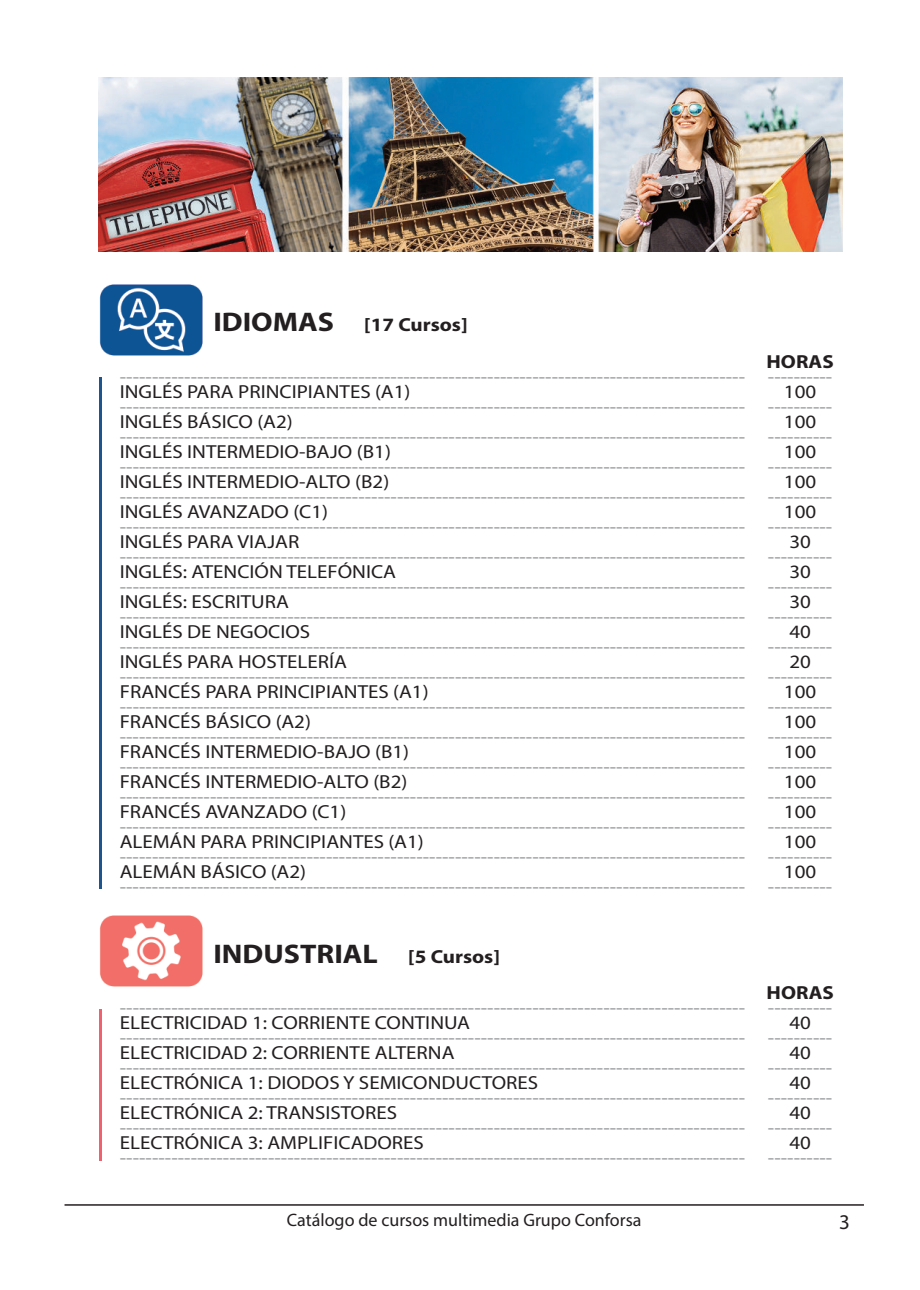
<style>
.page{position:relative;width:920px;height:1290px;background:#fff}
.page>*{position:absolute;margin:0;border:0;box-sizing:border-box;transform-origin:0 0}
.t1{font:700 27px "Myriad Pro";color:#231f20;scale:1.11 1}
.t2{font:21px "Myriad Pro";color:#231f20}
.t3{font:18.9px "Myriad Pro";color:#939598;scale:1.11 1}
.t4{font:18.9px "Myriad Pro";color:#231f20;scale:1.11 1}
.t5{font:700 18.9px "Myriad Pro";color:#231f20;scale:1.11 1}
.t6{font:18px "Myriad Pro";color:#231f20}
.s1{font-size:27px}
.s2{font-size:18.9px}
</style>
<div class="page">
<img style="left:99px;top:284px;width:104px;height:72px">
<hr style="left:99px;top:377px;width:3px;height:511px;background:#1e5591">
<hr style="left:65px;top:1204px;width:799px;height:2px;background:#231f20">
<img style="left:100px;top:915px;width:103px;height:72px">
<hr style="left:99px;top:1009px;width:3px;height:151px;background:#f06170">
<img style="left:99px;top:77px;width:743px;height:175px">
<p class="t5" style="left:213px;top:315px;width:231px"><span class="s1">IDIOMAS</span> [17 Cursos]</p>
<p class="t3" style="left:120px;top:367px;width:565px">-------------------------------------------------------------------------------------------------</p>
<p class="t4" style="left:120px;top:382px;width:263px">INGLÉS PARA PRINCIPIANTES (A1)</p>
<p class="t3" style="left:120px;top:397px;width:565px">-------------------------------------------------------------------------------------------------</p>
<p class="t4" style="left:120px;top:412px;width:157px">INGLÉS BÁSICO (A2)</p>
<p class="t3" style="left:120px;top:427px;width:565px">-------------------------------------------------------------------------------------------------</p>
<p class="t4" style="left:120px;top:442px;width:246px">INGLÉS INTERMEDIO-BAJO (B1)</p>
<p class="t3" style="left:120px;top:457px;width:565px">-------------------------------------------------------------------------------------------------</p>
<p class="t4" style="left:120px;top:472px;width:244px">INGLÉS INTERMEDIO-ALTO (B2)</p>
<p class="t3" style="left:120px;top:487px;width:565px">-------------------------------------------------------------------------------------------------</p>
<p class="t4" style="left:120px;top:502px;width:189px">INGLÉS AVANZADO (C1)</p>
<p class="t3" style="left:120px;top:517px;width:565px">-------------------------------------------------------------------------------------------------</p>
<p class="t4" style="left:120px;top:532px;width:163px">INGLÉS PARA VIAJAR</p>
<p class="t3" style="left:120px;top:547px;width:565px">-------------------------------------------------------------------------------------------------</p>
<p class="t4" style="left:120px;top:562px;width:250px">INGLÉS: ATENCIÓN TELEFÓNICA</p>
<p class="t3" style="left:120px;top:577px;width:565px">-------------------------------------------------------------------------------------------------</p>
<p class="t4" style="left:120px;top:592px;width:154px">INGLÉS: ESCRITURA</p>
<p class="t3" style="left:120px;top:607px;width:565px">-------------------------------------------------------------------------------------------------</p>
<p class="t4" style="left:120px;top:622px;width:173px">INGLÉS DE NEGOCIOS</p>
<p class="t3" style="left:120px;top:637px;width:565px">-------------------------------------------------------------------------------------------------</p>
<p class="t4" style="left:120px;top:652px;width:206px">INGLÉS PARA HOSTELERÍA</p>
<p class="t3" style="left:120px;top:667px;width:565px">-------------------------------------------------------------------------------------------------</p>
<p class="t4" style="left:120px;top:682px;width:280px">FRANCÉS PARA PRINCIPIANTES (A1)</p>
<p class="t3" style="left:120px;top:697px;width:565px">-------------------------------------------------------------------------------------------------</p>
<p class="t4" style="left:120px;top:712px;width:174px">FRANCÉS BÁSICO (A2)</p>
<p class="t3" style="left:120px;top:727px;width:565px">-------------------------------------------------------------------------------------------------</p>
<p class="t4" style="left:120px;top:742px;width:262px">FRANCÉS INTERMEDIO-BAJO (B1)</p>
<p class="t3" style="left:120px;top:757px;width:565px">-------------------------------------------------------------------------------------------------</p>
<p class="t4" style="left:120px;top:772px;width:261px">FRANCÉS INTERMEDIO-ALTO (B2)</p>
<p class="t3" style="left:120px;top:787px;width:565px">-------------------------------------------------------------------------------------------------</p>
<p class="t4" style="left:120px;top:802px;width:206px">FRANCÉS AVANZADO (C1)</p>
<p class="t3" style="left:120px;top:817px;width:565px">-------------------------------------------------------------------------------------------------</p>
<p class="t4" style="left:120px;top:832px;width:275px">ALEMÁN PARA PRINCIPIANTES (A1)</p>
<p class="t3" style="left:120px;top:847px;width:565px">-------------------------------------------------------------------------------------------------</p>
<p class="t4" style="left:120px;top:862px;width:169px">ALEMÁN BÁSICO (A2)</p>
<p class="t3" style="left:120px;top:877px;width:565px">-------------------------------------------------------------------------------------------------</p>
<h1 class="t1" style="left:213px;top:940px;width:260px">INDUSTRIAL <span class="s2">[5 Cursos]</span></h1>
<p class="t3" style="left:120px;top:999px;width:565px">-------------------------------------------------------------------------------------------------</p>
<p class="t4" style="left:120px;top:1014px;width:317px">ELECTRICIDAD 1: CORRIENTE CONTINUA</p>
<p class="t3" style="left:120px;top:1029px;width:565px">-------------------------------------------------------------------------------------------------</p>
<p class="t4" style="left:120px;top:1044px;width:303px">ELECTRICIDAD 2: CORRIENTE ALTERNA</p>
<p class="t3" style="left:120px;top:1059px;width:565px">-------------------------------------------------------------------------------------------------</p>
<p class="t4" style="left:120px;top:1074px;width:378px">ELECTRÓNICA 1: DIODOS Y SEMICONDUCTORES</p>
<p class="t3" style="left:120px;top:1089px;width:565px">-------------------------------------------------------------------------------------------------</p>
<p class="t4" style="left:120px;top:1104px;width:251px">ELECTRÓNICA 2: TRANSISTORES</p>
<p class="t3" style="left:120px;top:1119px;width:565px">-------------------------------------------------------------------------------------------------</p>
<p class="t4" style="left:120px;top:1134px;width:275px">ELECTRÓNICA 3: AMPLIFICADORES</p>
<p class="t3" style="left:120px;top:1149px;width:565px">-------------------------------------------------------------------------------------------------</p>
<p class="t6" style="left:287px;top:1211px;width:356px">Catálogo de cursos multimedia Grupo Conforsa</p>
<p class="t5" style="left:766px;top:352px;width:62px">HORAS</p>
<p class="t3" style="left:768px;top:367px;width:60px">----------</p>
<p class="t4" style="left:784px;top:382px;width:31px">100</p>
<p class="t3" style="left:768px;top:397px;width:60px">----------</p>
<p class="t4" style="left:784px;top:412px;width:31px">100</p>
<p class="t3" style="left:768px;top:427px;width:60px">----------</p>
<p class="t4" style="left:784px;top:442px;width:31px">100</p>
<p class="t3" style="left:768px;top:457px;width:60px">----------</p>
<p class="t4" style="left:784px;top:472px;width:31px">100</p>
<p class="t3" style="left:768px;top:487px;width:60px">----------</p>
<p class="t4" style="left:784px;top:502px;width:31px">100</p>
<p class="t3" style="left:768px;top:517px;width:60px">----------</p>
<p class="t4" style="left:789px;top:532px;width:21px">30</p>
<p class="t3" style="left:768px;top:547px;width:60px">----------</p>
<p class="t4" style="left:789px;top:562px;width:21px">30</p>
<p class="t3" style="left:768px;top:577px;width:60px">----------</p>
<p class="t4" style="left:789px;top:592px;width:21px">30</p>
<p class="t3" style="left:768px;top:607px;width:60px">----------</p>
<p class="t4" style="left:789px;top:622px;width:21px">40</p>
<p class="t3" style="left:768px;top:637px;width:60px">----------</p>
<p class="t4" style="left:789px;top:652px;width:21px">20</p>
<p class="t3" style="left:768px;top:667px;width:60px">----------</p>
<p class="t4" style="left:784px;top:682px;width:31px">100</p>
<p class="t3" style="left:768px;top:697px;width:60px">----------</p>
<p class="t4" style="left:784px;top:712px;width:31px">100</p>
<p class="t3" style="left:768px;top:727px;width:60px">----------</p>
<p class="t4" style="left:784px;top:742px;width:31px">100</p>
<p class="t3" style="left:768px;top:757px;width:60px">----------</p>
<p class="t4" style="left:784px;top:772px;width:31px">100</p>
<p class="t3" style="left:768px;top:787px;width:60px">----------</p>
<p class="t4" style="left:784px;top:802px;width:31px">100</p>
<p class="t3" style="left:768px;top:817px;width:60px">----------</p>
<p class="t4" style="left:784px;top:832px;width:31px">100</p>
<p class="t3" style="left:768px;top:847px;width:60px">----------</p>
<p class="t4" style="left:784px;top:862px;width:31px">100</p>
<p class="t3" style="left:768px;top:877px;width:60px">----------</p>
<p class="t5" style="left:766px;top:983px;width:62px">HORAS</p>
<p class="t3" style="left:768px;top:999px;width:60px">----------</p>
<p class="t4" style="left:789px;top:1014px;width:21px">40</p>
<p class="t3" style="left:768px;top:1029px;width:60px">----------</p>
<p class="t4" style="left:789px;top:1044px;width:21px">40</p>
<p class="t3" style="left:768px;top:1059px;width:60px">----------</p>
<p class="t4" style="left:789px;top:1074px;width:21px">40</p>
<p class="t3" style="left:768px;top:1089px;width:60px">----------</p>
<p class="t4" style="left:789px;top:1104px;width:21px">40</p>
<p class="t3" style="left:768px;top:1119px;width:60px">----------</p>
<p class="t4" style="left:789px;top:1134px;width:21px">40</p>
<p class="t3" style="left:768px;top:1149px;width:60px">----------</p>
<p class="t2" style="left:839px;top:1211px;width:12px">3</p>
</div>
